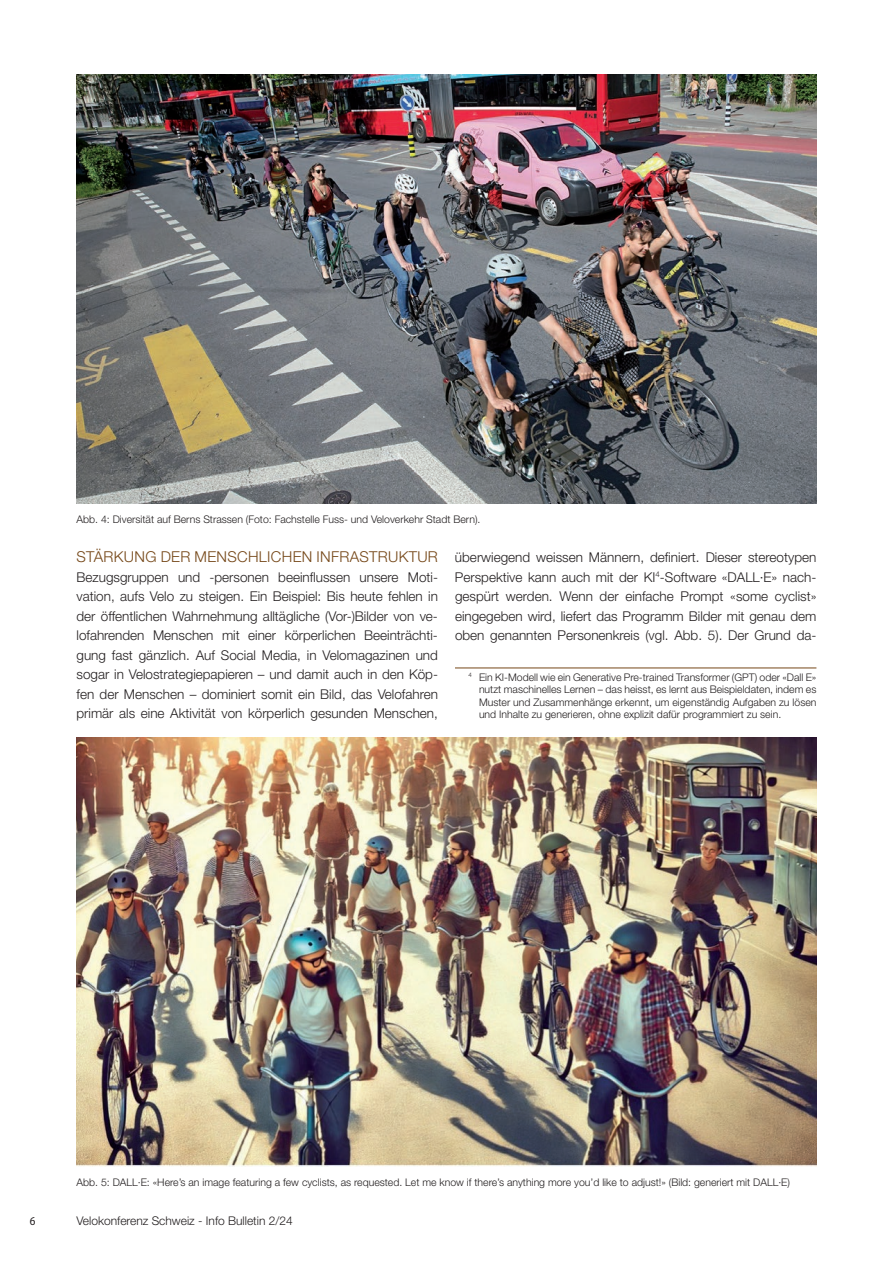
<style>
.page{position:relative;width:893px;height:1263px;background:#fff}
.page>*{position:absolute;margin:0;border:0;box-sizing:border-box;transform-origin:0 0}
.t1{font:300 15px "Helvetica Neue LT Std";letter-spacing:.02em;color:#754718}
.t2{font:300 13.5px/19.5px "Helvetica Neue LT Std";color:#231f20;text-align:justify}
.t3{font:300 12px "Helvetica Neue LT Std";color:#231f20}
.t4{font:semi-condensed 12px "Myriad Pro";color:#231f20}
.t5{font:300 10.5px/12.6px "Helvetica Neue LT Std";color:#231f20;text-align:justify}
</style>
<div class="page">
<img style="left:77px;top:75px;width:739px;height:429px">
<hr style="left:455px;top:668px;width:361px;height:1px;background:#754718">
<img style="left:77px;top:738px;width:739px;height:429px">
<p class="t5" style="left:77px;top:513px;width:405px">Abb. 4: Diversität auf Berns Strassen (Foto: Fachstelle Fuss- und Veloverkehr Stadt Bern).</p>
<p class="t1" style="left:77px;top:548px;width:363px">STÄRKUNG DER MENSCHLICHEN INFRASTRUKTUR</p>
<p class="t2" style="left:77px;top:567px;width:363px">Bezugsgruppen und -personen beeinflussen unsere Moti&shy;vation, aufs Velo zu steigen. Ein Beispiel: Bis heute fehlen in der öffentlichen Wahrnehmung alltägliche (Vor-)Bilder von ve&shy;lofahrenden Menschen mit einer körperlichen Beeinträchti&shy;gung fast gänzlich. Auf Social Media, in Velomagazinen und sogar in Velostrategiepapieren – und damit auch in den Köp&shy;fen der Menschen – dominiert somit ein Bild, das Velofahren primär als eine Aktivität von körperlich gesunden Menschen,</p>
<p class="t2" style="left:455px;top:547px;width:363px">überwiegend weissen Männern, definiert. Dieser stereotypen Perspektive kann auch mit der KI<sup>4</sup>-Software «DALL·E» nach&shy;gespürt werden. Wenn der einfache Prompt «some cyclist» eingegeben wird, liefert das Programm Bilder mit genau dem oben genannten Personenkreis (vgl. Abb. 5). Der Grund da-</p>
<p class="t5" style="left:479px;top:670px;width:339px;text-indent:-11px"><sup>4</sup> Ein KI-Modell wie ein Generative Pre-trained Transformer (GPT) oder «Dall E» nutzt maschinelles Lernen – das heisst, es lernt aus Beispieldaten, indem es Muster und Zusammenhänge erkennt, um eigenständig Aufgaben zu lösen und Inhalte zu generieren, ohne explizit dafür programmiert zu sein.</p>
<p class="t5" style="left:77px;top:1176px;width:715px">Abb. 5: DALL·E: «Here’s an image featuring a few cyclists, as requested. Let me know if there’s anything more you’d like to adjust!» (Bild: generiert mit DALL·E)</p>
<p class="t4" style="left:30px;top:1215px;width:7px">6</p>
<p class="t3" style="left:77px;top:1214px;width:218px">Velokonferenz Schweiz - Info Bulletin 2/24</p>
</div>
